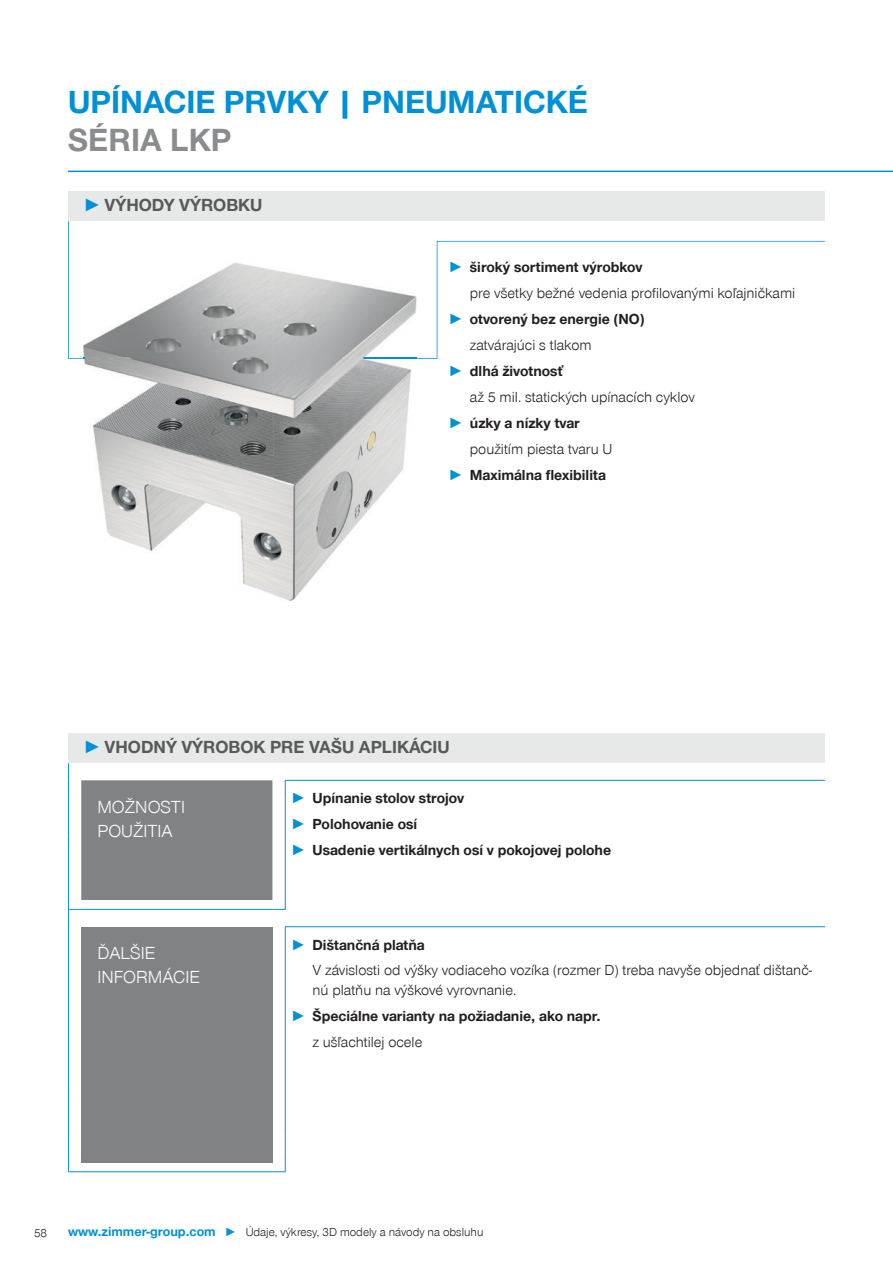
<style>
.page{position:relative;width:893px;height:1263px;background:#fff}
.page>*{position:absolute;margin:0;border:0;box-sizing:border-box;transform-origin:0 0}
.t1{font:700 33px "Zimmer Group Sans Global";color:#0090d5}
.t2{font:700 33px "Zimmer Group Sans Global";color:#8a8c8e}
.t3{font:700 18px "Zimmer Group Sans Global";color:#58595b}
.t4{font:300 18px/24px "Zimmer Group Sans Global";color:#fff}
.t5{font:300 15px/25.8px "Zimmer Group Sans Global";color:#231f20}
.t6{font:700 15px/25.8px "Zimmer Group Sans Global";color:#231f20}
.t7{font:300 12px "Zimmer Group Sans Global";color:#231f20}
.s1{font-family:"Zimmer Group Sans";color:#0090d5}
.s2{font-family:"Zimmer Group Sans";font-weight:700;color:#0090d5}
.s3{font-weight:700}
.s4{font-weight:700;font-size:13.5px;color:#0090d5}
.s5{color:#0090d5}
</style>
<div class="page">
<svg style="left:68px;top:221px;width:757px;height:138px"></svg>
<img style="left:83px;top:262px;width:333px;height:338px">
<img style="left:83px;top:358px;width:333px;height:1px">
<hr style="left:68px;top:171px;width:825px;height:1px;background:#0090d5">
<div style="left:68px;top:191px;width:757px;height:30px;background:#e7e8e8"></div>
<div style="left:68px;top:733px;width:757px;height:30px;background:#e7e8e8"></div>
<hr style="left:285px;top:780px;width:540px;height:1px;background:#0090d5">
<div style="left:81px;top:927px;width:191px;height:235px;background:#808285"></div>
<hr style="left:68px;top:993px;width:1px;height:36px;background:#0090d5">
<svg style="left:68px;top:1029px;width:13px;height:143px"></svg>
<hr style="left:81px;top:1171px;width:191px;height:1px;background:#0090d5">
<hr style="left:285px;top:926px;width:540px;height:1px;background:#0090d5">
<svg style="left:68px;top:763px;width:218px;height:230px"></svg>
<hr style="left:285px;top:993px;width:1px;height:36px;background:#0090d5">
<svg style="left:272px;top:1029px;width:14px;height:143px"></svg>
<h1 class="t1" style="left:68px;top:83px;width:521px">UPÍNACIE PRVKY | PNEUMATICKÉ</h1>
<h1 class="t2" style="left:68px;top:120px;width:165px">SÉRIA LKP</h1>
<p class="t3" style="left:83px;top:194px;width:181px"><span class="s1">►</span> VÝHODY VÝROBKU</p>
<p class="t6" style="left:449px;top:254px;width:195px"><span class="s1">►</span> široký sortiment výrobkov</p>
<p class="t5" style="left:470px;top:280px;width:327px">pre všetky bežné vedenia profilovanými koľajničkami</p>
<p class="t6" style="left:449px;top:306px;width:197px"><span class="s1">►</span> otvorený bez energie (NO)</p>
<p class="t5" style="left:470px;top:332px;width:123px">zatvárajúci s tlakom</p>
<p class="t6" style="left:449px;top:358px;width:116px"><span class="s1">►</span> dlhá životnosť</p>
<p class="t5" style="left:470px;top:384px;width:227px">až 5 mil. statických upínacích cyklov</p>
<p class="t6" style="left:449px;top:410px;width:133px"><span class="s1">►</span> úzky a nízky tvar</p>
<p class="t5" style="left:470px;top:436px;width:144px">použitím piesta tvaru U</p>
<p class="t6" style="left:449px;top:461px;width:159px"><span class="s1">►</span> Maximálna flexibilita</p>
<p class="t3" style="left:83px;top:737px;width:368px"><span class="s1">►</span> VHODNÝ VÝROBOK PRE VAŠU APLIKÁCIU</p>
<p class="t4" style="left:97px;top:794px;width:89px">MOŽNOSTI<br>POUŽITIA</p>
<p class="t6" style="left:291px;top:785px;width:321px"><span class="s1">►</span> Upínanie stolov strojov<br><span class="s1">►</span> Polohovanie osí<br><span class="s1">►</span> Usadenie vertikálnych osí v pokojovej polohe</p>
<p class="t4" style="left:97px;top:941px;width:104px">ĎALŠIE<br>INFORMÁCIE</p>
<p class="t5" style="left:313px;top:931px;width:501px;text-indent:-21px"><span class="s2">►</span> <span class="s3">Dištančná platňa<br></span>V závislosti od výšky vodiaceho vozíka (rozmer D) treba navyše objednať dištanč-</p>
<p class="t5" style="left:313px;top:977px;width:205px">nú platňu na výškové vyrovnanie.</p>
<p class="t6" style="left:291px;top:1003px;width:311px"><span class="s1">►</span> Špeciálne varianty na požiadanie, ako napr.</p>
<p class="t5" style="left:313px;top:1028px;width:111px">z ušľachtilej ocele</p>
<p class="t7" style="left:34px;top:1226px;width:15px">58</p>
<p class="t7" style="left:68px;top:1225px;width:417px"><span class="s4">www.zimmer-group.com</span> <span class="s5">►</span> Údaje, výkresy, 3D modely a návody na obsluhu</p>
</div>
